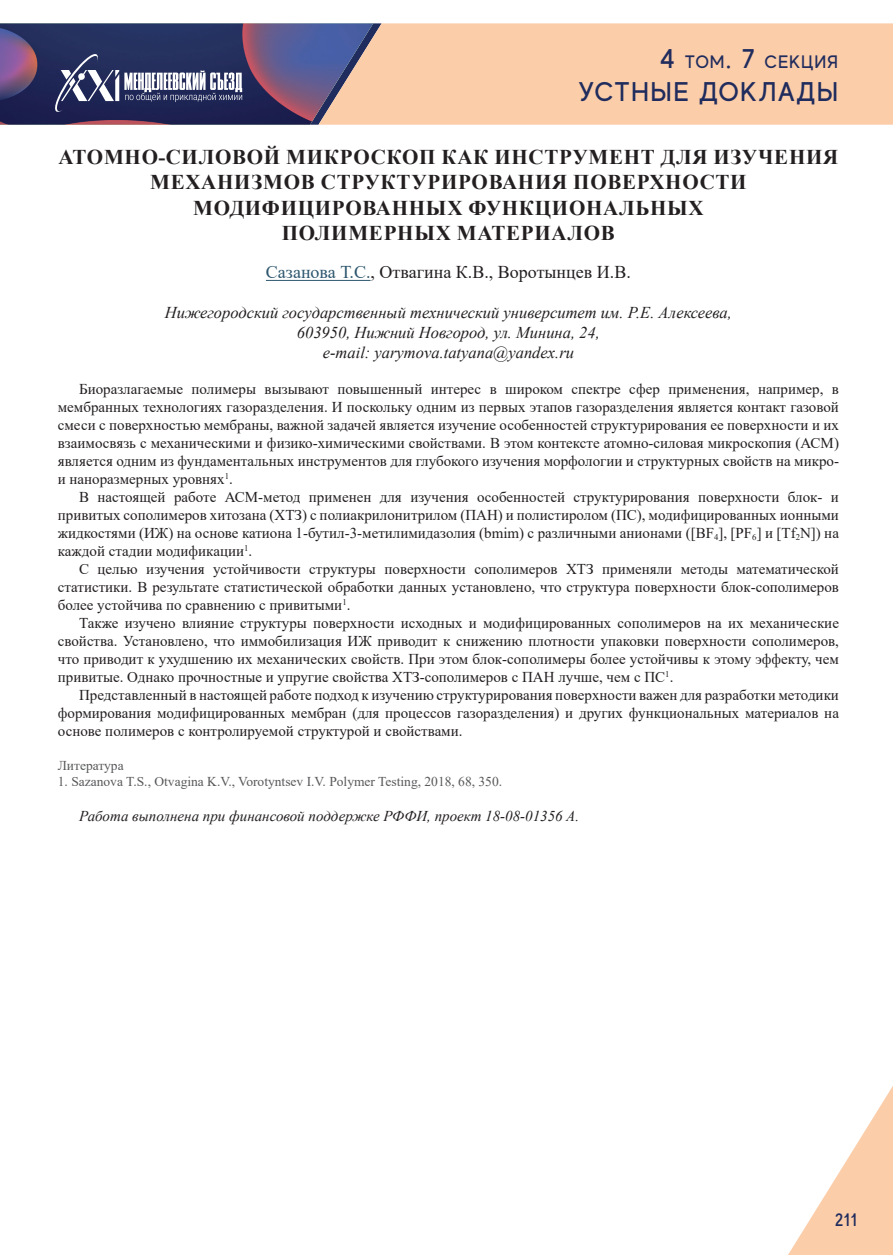
<style>
.page{position:relative;width:893px;height:1255px;background:#fff}
.page>*{position:absolute;margin:0;border:0;box-sizing:border-box;transform-origin:0 0}
.t1{font:500 27px "MADE Evolve Sans";letter-spacing:.05em;color:#1f2c5d}
.t2{font:700 21px/25.2px "Times New Roman";letter-spacing:.035em;color:#231f20;text-align:center}
.t3{font:18px "Times New Roman";color:#231f20}
.t4{font:500 18px "MADE Evolve Sans";letter-spacing:.05em;color:#1f2c5d}
.t5{font:italic 16.5px/19.8px "Times New Roman";color:#231f20;text-align:center}
.t6{font:15px/18px "Times New Roman";color:#231f20;text-align:justify}
.t7{font:italic 15px "Times New Roman";color:#231f20}
.t8{font:13.5px "Times New Roman";color:#57585a}
.s1{font-size:27px}
.s2{color:#2e576f}
</style>
<div class="page">
<div style="left:382px;top:23px;width:511px;height:102px;background:#fccda9"></div>
<svg style="left:788px;top:1086px;width:105px;height:168px"></svg>
<svg style="left:0;top:23px;width:382px;height:102px;background:#575378"></svg>
<hr style="left:266px;top:280px;width:105px;height:1px;background:#2e576f">
<p class="t4" style="left:660px;top:51px;width:179px"><span class="s1">4</span> ТОМ<span class="s1">. 7</span> СЕКЦИЯ</p>
<h1 class="t1" style="left:578px;top:74px;width:261px">УСТНЫЕ ДОКЛАДЫ</h1>
<h2 class="t2" style="left:58px;top:144px;width:781px">АТОМНО-СИЛОВОЙ МИКРОСКОП КАК ИНСТРУМЕНТ ДЛЯ ИЗУЧЕНИЯ МЕХАНИЗМОВ СТРУКТУРИРОВАНИЯ ПОВЕРХНОСТИ МОДИФИЦИРОВАННЫХ ФУНКЦИОНАЛЬНЫХ<br>ПОЛИМЕРНЫХ МАТЕРИАЛОВ</h2>
<p class="t3" style="left:266px;top:260px;width:366px"><span class="s2">Сазанова Т.С.</span>, Отвагина К.В., Воротынцев И.В.</p>
<p class="t5" style="left:165px;top:302px;width:569px">Нижегородский государственный технический университет им. Р.Е. Алексеева,<br>603950, Нижний Новгород, ул. Минина, 24,<br>e-mail: yarymova.tatyana@yandex.ru</p>
<p class="t6" style="left:58px;top:379px;width:783px;text-indent:21px">Биоразлагаемые полимеры вызывают повышенный интерес в широком спектре сфер применения, например, в мембранных технологиях газоразделения. И поскольку одним из первых этапов газоразделения является контакт газовой смеси с поверхностью мембраны, важной задачей является изучение особенностей структурирования ее поверхности и их взаимосвязь с механическими и физико-химическими свойствами. В этом контексте атомно-силовая микроскопия (АСМ) является одним из фундаментальных инструментов для глубокого изучения морфологии и структурных свойств на микро&shy;и наноразмерных уровнях<sup>1</sup>.</p>
<p class="t6" style="left:58px;top:487px;width:783px;text-indent:21px">В настоящей работе АСМ-метод применен для изучения особенностей структурирования поверхности блок- и привитых сополимеров хитозана (ХТЗ) с полиакрилонитрилом (ПАН) и полистиролом (ПС), модифицированных ионными жидкостями (ИЖ) на основе катиона 1-бутил-3-метилимидазолия (bmim) с различными анионами ([BF<sub>4</sub>], [PF<sub>6</sub>] и [Tf<sub>2</sub>N]) на каждой стадии модификации<sup>1</sup>.</p>
<p class="t6" style="left:58px;top:559px;width:783px;text-indent:21px">С целью изучения устойчивости структуры поверхности сополимеров ХТЗ применяли методы математической статистики. В результате статистической обработки данных установлено, что структура поверхности блок-сополимеров более устойчива по сравнению с привитыми<sup>1</sup>.</p>
<p class="t6" style="left:58px;top:613px;width:783px;text-indent:21px">Также изучено влияние структуры поверхности исходных и модифицированных сополимеров на их механические свойства. Установлено, что иммобилизация ИЖ приводит к снижению плотности упаковки поверхности сополимеров, что приводит к ухудшению их механических свойств. При этом блок-сополимеры более устойчивы к этому эффекту, чем привитые. Однако прочностные и упругие свойства ХТЗ-сополимеров с ПАН лучше, чем с ПС<sup>1</sup>.</p>
<p class="t6" style="left:58px;top:685px;width:783px;text-indent:21px">Представленный в настоящей работе подход к изучению структурирования поверхности важен для разработки методики формирования модифицированных мембран (для процессов газоразделения) и других функциональных материалов на основе полимеров с контролируемой структурой и свойствами.</p>
<p class="t8" style="left:58px;top:756px;width:67px">Литература</p>
<p class="t8" style="left:58px;top:772px;width:446px">1. Sazanova T.S., Otvagina K.V., Vorotyntsev I.V. Polymer Testing, 2018, 68, 350.</p>
<p class="t7" style="left:79px;top:805px;width:502px">Работа выполнена при финансовой поддержке РФФИ, проект 18-08-01356 A.</p>
<p class="t4" style="left:835px;top:1208px;width:24px">211</p>
</div>
